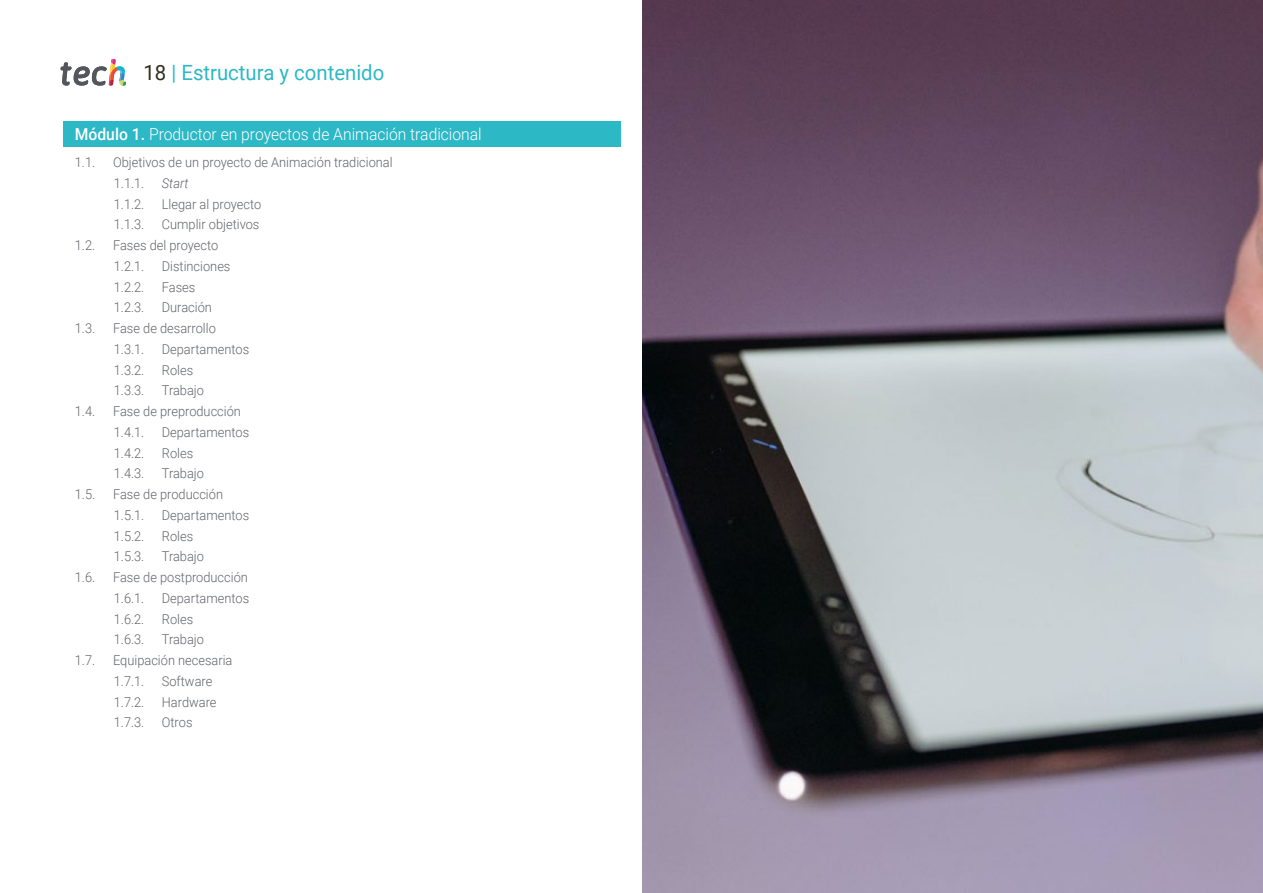
<style>
.page{position:relative;width:1263px;height:893px;background:#fff}
.page>*{position:absolute;margin:0;border:0;box-sizing:border-box;transform-origin:0 0}
.t1{font:21px "Roboto";color:#2db8c5}
.t2{font:300 16.5px "Roboto";color:#fff;scale:.95 1}
.t3{font:300 13.5px/20.7px "Roboto";color:#61646a;scale:.95 1}
.t4{font:italic 300 13.5px "Roboto";color:#61646a;scale:.95 1}
.s1{color:#312e20}
.s2{font-weight:500}
</style>
<div class="page">
<img style="left:642px;top:0;width:621px;height:893px">
<div style="left:64px;top:121px;width:557px;height:25px;background:#2db8c5"></div>
<svg style="left:61px;top:59px;width:65px;height:27px"></svg>
<h1 class="t1" style="left:144px;top:57px;width:242px"><span class="s1">18</span> | Estructura y contenido</h1>
<p class="t2" style="left:75px;top:123px;width:430px"><span class="s2">Módulo 1.</span> Productor en proyectos de Animación tradicional</p>
<p class="t3" style="left:75px;top:151px;width:23px">1.1.</p>
<p class="t3" style="left:113px;top:151px;width:296px">Objetivos de un proyecto de Animación tradicional<br>1.1.1.</p>
<p class="t4" style="left:162px;top:174px;width:30px">Start</p>
<p class="t3" style="left:114px;top:193px;width:34px">1.1.2.</p>
<p class="t3" style="left:162px;top:193px;width:106px">Llegar al proyecto</p>
<p class="t3" style="left:114px;top:214px;width:34px">1.1.3.</p>
<p class="t3" style="left:162px;top:214px;width:104px">Cumplir objetivos</p>
<p class="t3" style="left:75px;top:234px;width:23px">1.2.</p>
<p class="t3" style="left:113px;top:234px;width:112px">Fases del proyecto<br>1.2.1.</p>
<p class="t3" style="left:162px;top:255px;width:74px">Distinciones</p>
<p class="t3" style="left:114px;top:276px;width:34px">1.2.2.</p>
<p class="t3" style="left:162px;top:276px;width:37px">Fases</p>
<p class="t3" style="left:114px;top:297px;width:34px">1.2.3.</p>
<p class="t3" style="left:162px;top:297px;width:54px">Duración</p>
<p class="t3" style="left:75px;top:317px;width:23px">1.3.</p>
<p class="t3" style="left:113px;top:317px;width:110px">Fase de desarrollo<br>1.3.1.</p>
<p class="t3" style="left:162px;top:338px;width:93px">Departamentos</p>
<p class="t3" style="left:114px;top:359px;width:34px">1.3.2.</p>
<p class="t3" style="left:162px;top:359px;width:34px">Roles</p>
<p class="t3" style="left:114px;top:380px;width:34px">1.3.3.</p>
<p class="t3" style="left:162px;top:380px;width:46px">Trabajo</p>
<p class="t3" style="left:75px;top:400px;width:23px">1.4.</p>
<p class="t3" style="left:113px;top:400px;width:136px">Fase de preproducción<br>1.4.1.</p>
<p class="t3" style="left:162px;top:421px;width:93px">Departamentos</p>
<p class="t3" style="left:114px;top:442px;width:34px">1.4.2.</p>
<p class="t3" style="left:162px;top:442px;width:34px">Roles</p>
<p class="t3" style="left:114px;top:463px;width:34px">1.4.3.</p>
<p class="t3" style="left:162px;top:463px;width:46px">Trabajo</p>
<p class="t3" style="left:75px;top:483px;width:23px">1.5.</p>
<p class="t3" style="left:113px;top:483px;width:117px">Fase de producción<br>1.5.1.</p>
<p class="t3" style="left:162px;top:504px;width:93px">Departamentos</p>
<p class="t3" style="left:114px;top:525px;width:34px">1.5.2.</p>
<p class="t3" style="left:162px;top:525px;width:34px">Roles</p>
<p class="t3" style="left:114px;top:546px;width:34px">1.5.3.</p>
<p class="t3" style="left:162px;top:546px;width:46px">Trabajo</p>
<p class="t3" style="left:75px;top:566px;width:23px">1.6.</p>
<p class="t3" style="left:113px;top:566px;width:143px">Fase de postproducción<br>1.6.1.</p>
<p class="t3" style="left:162px;top:587px;width:93px">Departamentos</p>
<p class="t3" style="left:114px;top:608px;width:34px">1.6.2.</p>
<p class="t3" style="left:162px;top:608px;width:34px">Roles</p>
<p class="t3" style="left:114px;top:629px;width:34px">1.6.3.</p>
<p class="t3" style="left:162px;top:629px;width:46px">Trabajo</p>
<p class="t3" style="left:75px;top:649px;width:23px">1.7.</p>
<p class="t3" style="left:113px;top:649px;width:127px">Equipación necesaria<br>1.7.1.</p>
<p class="t3" style="left:162px;top:670px;width:55px">Software</p>
<p class="t3" style="left:114px;top:691px;width:34px">1.7.2.</p>
<p class="t3" style="left:162px;top:691px;width:59px">Hardware</p>
<p class="t3" style="left:114px;top:712px;width:34px">1.7.3.</p>
<p class="t3" style="left:162px;top:712px;width:34px">Otros</p>
</div>
